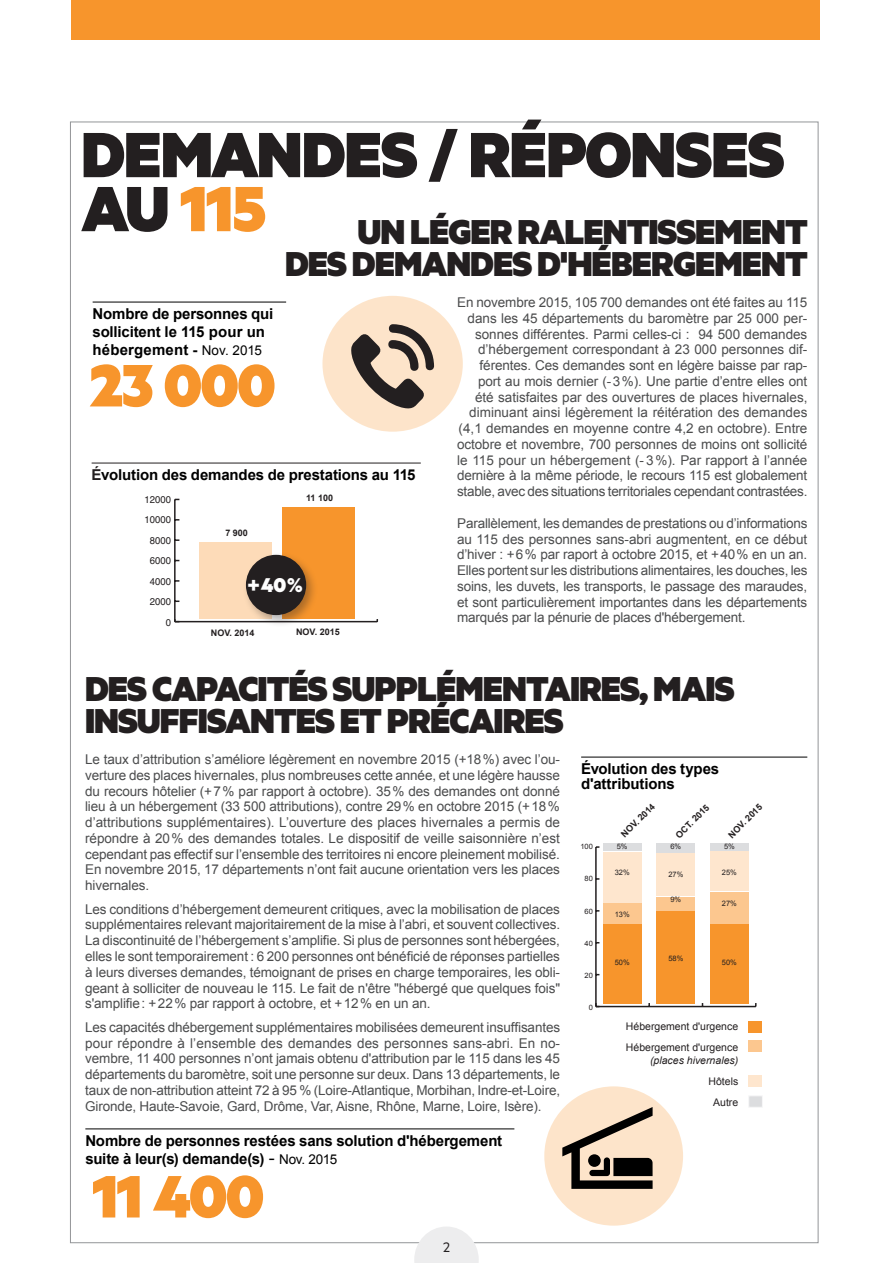
<style>
.page{position:relative;width:893px;height:1263px;background:#fff}
.page>*{position:absolute;margin:0;border:0;box-sizing:border-box;transform-origin:0 0}
.t1{font:900 72px/54px "Metric";letter-spacing:-.02em;color:#231f20}
.t2{font:900 67.5px "Metric";letter-spacing:-.025em;color:#f7952c}
.t3{font:900 39px/31.5px "Metric";letter-spacing:-.025em;color:#231f20;text-align:right}
.t4{font:900 22.5px "Metric";color:#fff}
.t5{font:15.6px "Metric";color:#231f20}
.t6{font:700 15px/18px "Arial";letter-spacing:-.01em;color:#000}
.t7{font:13.5px/15.8px "Arial";letter-spacing:-.01em;color:#4b4c4d;text-align:justify}
.t8{font:10.5px/21.1px "Arial";color:#231f20}
.t9{font:italic 10.5px "Arial";color:#231f20}
.t10{font:9.9px "Helvetica";color:#231f20}
.t11{font:700 9px "Arial";color:#231f20}
.t12{font:7.5px "Arial";color:#231f20}
.t13{font:7.35px "Arial";color:#231f20}
.s1{color:#f7952c}
.s2{font-weight:400;font-size:13.5px}
.s3{color:#231f20}
.s4{font-weight:400;font-size:18px}
</style>
<div class="page">
<svg style="left:414px;top:1227px;width:65px;height:36px"></svg>
<div style="left:71px;top:0;width:748px;height:39px;background:#f7952c"></div>
<hr style="left:85px;top:1128px;width:429px;height:1px;background:#000">
<hr style="left:93px;top:302px;width:193px;height:1px;background:#000">
<hr style="left:92px;top:463px;width:329px;height:1px;background:#231f20">
<hr style="left:175px;top:621px;width:202px;height:1px;background:#231f20">
<hr style="left:174px;top:499px;width:2px;height:123px;background:#231f20">
<div style="left:199px;top:543px;width:72px;height:76px;background:#fddbb8"></div>
<div style="left:282px;top:507px;width:73px;height:111px;background:#f7952c"></div>
<div style="left:242px;top:551px;width:76px;height:76px;background:#231f20;opacity:.35"></div>
<div style="left:246px;top:555px;width:60px;height:60px;background:#231f20;border-radius:50%"></div>
<hr style="left:596px;top:1006px;width:160px;height:1px;background:#231f20">
<hr style="left:595px;top:847px;width:2px;height:159px;background:#231f20">
<div style="left:603px;top:844px;width:38px;height:7px;background:#dcdddf"></div>
<div style="left:657px;top:844px;width:38px;height:9px;background:#dcdddf"></div>
<div style="left:710px;top:844px;width:38px;height:7px;background:#dcdddf"></div>
<div style="left:603px;top:852px;width:38px;height:50px;background:#fee6ce"></div>
<div style="left:657px;top:853px;width:38px;height:43px;background:#fee6ce"></div>
<div style="left:710px;top:852px;width:38px;height:39px;background:#fee6ce"></div>
<div style="left:603px;top:903px;width:38px;height:20px;background:#fcc78f"></div>
<div style="left:657px;top:896px;width:38px;height:14px;background:#fcc78f"></div>
<div style="left:710px;top:892px;width:38px;height:31px;background:#fcc78f"></div>
<div style="left:603px;top:924px;width:38px;height:79px;background:#f7952c"></div>
<div style="left:657px;top:911px;width:38px;height:92px;background:#f7952c"></div>
<div style="left:710px;top:924px;width:38px;height:79px;background:#f7952c"></div>
<hr style="left:581px;top:757px;width:226px;height:1px;background:#000">
<div style="left:748px;top:1021px;width:14px;height:11px;background:#f7952c"></div>
<div style="left:748px;top:1040px;width:14px;height:12px;background:#fcc78f"></div>
<div style="left:748px;top:1076px;width:14px;height:11px;background:#fee6ce"></div>
<div style="left:748px;top:1095px;width:15px;height:12px;background:#dcdddf;border:1px solid #f7f7f8"></div>
<div style="left:544px;top:1086px;width:139px;height:140px;background:#fde4ca;border-radius:50%"></div>
<svg style="left:562px;top:1107px;width:91px;height:82px"></svg>
<div style="left:322px;top:296px;width:141px;height:136px;background:#fde4ca;border-radius:50%"></div>
<svg style="left:351px;top:324px;width:83px;height:85px"></svg>
<h1 class="t1" style="left:81px;top:125px;width:705px">DEMANDES / RÉPONSES<br>AU <span class="s1">115</span></h1>
<h3 class="t3" style="left:285px;top:215px;width:524px">UN LÉGER RALENTISSEMENT<br>DES DEMANDES D'HÉBERGEMENT</h3>
<p class="t6" style="left:93px;top:306px;width:182px">Nombre de personnes qui sollicitent le 115 pour un hébergement - <span class="s2">Nov. 2015</span></p>
<h2 class="t2" style="left:89px;top:343px;width:188px">23 000</h2>
<p class="t6" style="left:92px;top:467px;width:325px"><span class="s3">é</span>volution des demandes de prestations au 115</p>
<p class="t10" style="left:145px;top:492px;width:28px">12000</p>
<p class="t11" style="left:306px;top:492px;width:29px">11 100</p>
<p class="t11" style="left:225px;top:527px;width:24px">7 900</p>
<p class="t10" style="left:145px;top:512px;width:28px">10000</p>
<p class="t10" style="left:150px;top:533px;width:23px">8000</p>
<p class="t10" style="left:150px;top:553px;width:23px">6000</p>
<p class="t10" style="left:150px;top:574px;width:23px">4000</p>
<p class="t10" style="left:150px;top:594px;width:23px">2000</p>
<p class="t10" style="left:166px;top:615px;width:7px">0</p>
<h3 class="t4" style="left:247px;top:571px;width:57px">+40%</h3>
<p class="t11" style="left:211px;top:627px;width:45px">NOV. 2014</p>
<p class="t11" style="left:296px;top:626px;width:45px">NoV. 2015</p>
<p class="t7" style="left:457px;top:295px;width:352px;text-align:right">En novembre 2015, 105 700 demandes ont été faites au 115 dans les 45 départements du baromètre par 25 000 per&shy;sonnes différentes. Parmi celles-ci : 94 500 demandes d’hébergement correspondant à 23 000 personnes dif&shy;férentes. Ces demandes sont en légère baisse par rap&shy;port au mois dernier (-3%). Une partie d’entre elles ont été satisfaites par des ouvertures de places hivernales, diminuant ainsi légèrement la réitération des demandes (4,1 demandes en moyenne contre 4,2 en octobre). Entre octobre et novembre, 700 personnes de moins ont sollicité le 115 pour un hébergement (- 3%). Par rapport à l’année dernière à la même période, le recours 115 est globalement stable, avec des situations territoriales cependant contrastées.</p>
<p class="t7" style="left:457px;top:515px;width:352px">Parallèlement, les demandes de prestations ou d’informations au 115 des personnes sans-abri augmentent, en ce début d’hiver : +6% par raport à octobre 2015, et +40% en un an.<br>Elles portent sur les distributions alimentaires, les douches, les soins, les duvets, les transports, le passage des maraudes, et sont particulièrement importantes dans les départements marqués par la pénurie de places d'hébergement.</p>
<h3 class="t3" style="left:85px;top:672px;width:651px;text-align:left">DES CAPACITÉS SUPPLÉMENTAIRES, MAIS<br>INSUFFISANTES ET PRÉCAIRES</h3>
<p class="t7" style="left:85px;top:751px;width:476px">Le taux d’attribution s’améliore légèrement en novembre 2015 (+18%) avec l’ou&shy;verture des places hivernales, plus nombreuses cette année, et une légère hausse du recours hôtelier (+7% par rapport à octobre). 35% des demandes ont donné lieu à un hébergement (33 500 attributions), contre 29% en octobre 2015 (+18% d’attributions supplémentaires). L’ouverture des places hivernales a permis de répondre à 20% des demandes totales. Le dispositif de veille saisonnière n’est cependant pas effectif sur l’ensemble des territoires ni encore pleinement mobilisé.<br>En novembre 2015, 17 départements n’ont fait aucune orientation vers les places hivernales.</p>
<p class="t7" style="left:85px;top:901px;width:477px">Les conditions d’hébergement demeurent critiques, avec la mobilisation de places supplémentaires relevant majoritairement de la mise à l’abri, et souvent collectives.<br>La discontinuité de l’hébergement s’amplifie. Si plus de personnes sont hébergées, elles le sont temporairement : 6 200 personnes ont bénéficié de réponses partielles à leurs diverses demandes, témoignant de prises en charge temporaires, les obli&shy;geant à solliciter de nouveau le 115. Le fait de n'être "hébergé que quelques fois" s'amplifie: +22% par rapport à octobre, et +12% en un an.</p>
<p class="t7" style="left:85px;top:1019px;width:476px">Les capacités dhébergement supplémentaires mobilisées demeurent insuffisantes pour répondre à l’ensemble des demandes des personnes sans-abri. En no&shy;vembre, 11 400 personnes n’ont jamais obtenu d'attribution par le 115 dans les 45 départements du baromètre, soit une personne sur deux. Dans 13 départements, le taux de non-attribution atteint 72 à 95 % (Loire-Atlantique, Morbihan, Indre-et-Loire, Gironde, Haute-Savoie, Gard, Drôme, Var, Aisne, Rhône, Marne, Loire, Isère).</p>
<p class="t6" style="left:85px;top:1132px;width:418px">Nombre de personnes restées sans solution d'hébergement suite à leur(s) demande(s) <span class="s4">-</span> <span class="s2">Nov. 2015</span></p>
<h2 class="t2" style="left:92px;top:1154px;width:173px">11 400</h2>
<p class="t5" style="left:443px;top:1238px;width:8px">2</p>
<p class="t6" style="left:581px;top:762px;width:140px;line-height:15px">évolution des types d'attributions</p>
<p class="t11" style="left:618px;top:831px;width:45px;rotate:-45deg">NOV. 2014</p>
<p class="t11" style="left:673px;top:832px;width:45px;rotate:-45deg">OCT. 2015</p>
<p class="t11" style="left:726px;top:832px;width:45px;rotate:-45deg">No V. 2015</p>
<p class="t13" style="left:580px;top:842px;width:14px">100</p>
<p class="t12" style="left:617px;top:841px;width:12px">5%</p>
<p class="t12" style="left:670px;top:841px;width:12px">6%</p>
<p class="t12" style="left:724px;top:841px;width:12px">5%</p>
<p class="t12" style="left:615px;top:867px;width:17px">32%</p>
<p class="t12" style="left:668px;top:869px;width:17px">27%</p>
<p class="t12" style="left:722px;top:867px;width:17px">25%</p>
<p class="t12" style="left:615px;top:910px;width:17px">13%</p>
<p class="t13" style="left:584px;top:874px;width:10px">80</p>
<p class="t12" style="left:670px;top:894px;width:12px">9%</p>
<p class="t12" style="left:722px;top:899px;width:17px">27%</p>
<p class="t13" style="left:584px;top:906px;width:10px">60</p>
<p class="t13" style="left:584px;top:938px;width:10px">40</p>
<p class="t13" style="left:584px;top:970px;width:10px">20</p>
<p class="t13" style="left:589px;top:1002px;width:6px">0</p>
<p class="t12" style="left:615px;top:958px;width:17px">50%</p>
<p class="t12" style="left:668px;top:954px;width:17px">58%</p>
<p class="t12" style="left:722px;top:958px;width:17px">50%</p>
<p class="t8" style="left:626px;top:1016px;width:114px">Hébergement d'urgence<br>Hébergement d'urgence</p>
<p class="t9" style="left:650px;top:1053px;width:90px">(places hivernales)</p>
<p class="t8" style="left:708px;top:1071px;width:31px;text-align:center">Hôtels<br>Autre</p>
</div>
